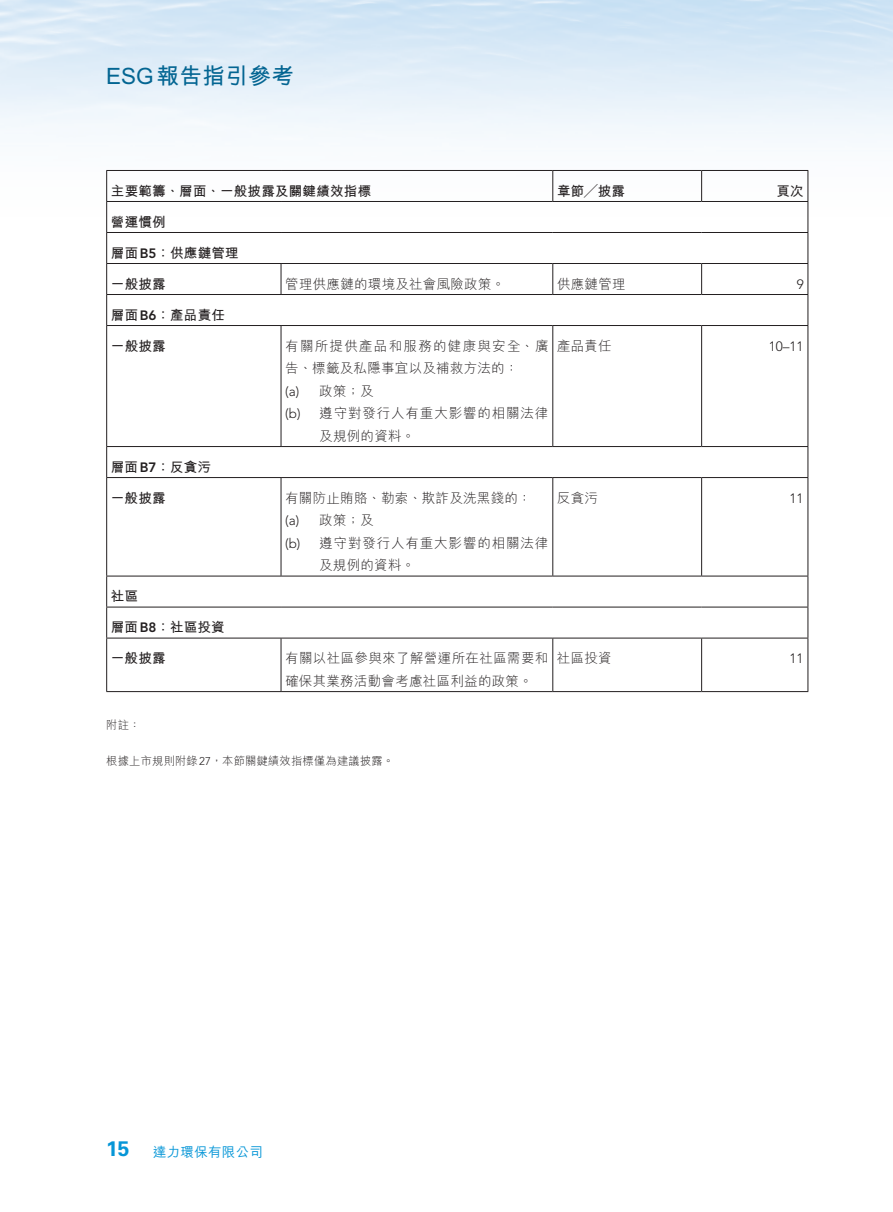
<style>
.page{position:relative;width:893px;height:1212px;background:#fff}
.page>*{position:absolute;margin:0;border:0;box-sizing:border-box;transform-origin:0 0}
.t1{font:700 22.5px "M Hei HK";letter-spacing:.02em;color:#036592}
.t2{font:700 21px "Univers LT Std";color:#0696d7}
.t3{font:300 13.5px/22.5px "M Hei HK";letter-spacing:.02em;color:#231f20}
.t4{font:700 13.5px "M Hei HK";letter-spacing:.02em;color:#231f20}
.t5{font:300 13.5px "M Hei HK";letter-spacing:.065em;color:#231f20}
.t6{font:300 13.5px "Avenir LT Std";color:#231f20}
.t7{font:300 13.5px "M Hei HK";letter-spacing:.095em;color:#231f20}
.t8{font:500 13.5px "M Hei HK";letter-spacing:.02em;color:#0696d7}
.t9{font:300 11.25px "M Hei HK";letter-spacing:.02em;color:#231f20}
.s1{font-family:"Avenir LT Std";font-weight:800}
.s2{font-family:"Avenir LT Std"}
</style>
<div class="page">
<hr style="left:106px;top:170px;width:175px;height:1px;background:#231f20">
<hr style="left:106px;top:171px;width:1px;height:30px;background:#231f20">
<hr style="left:281px;top:170px;width:272px;height:1px;background:#231f20">
<hr style="left:553px;top:170px;width:149px;height:1px;background:#231f20">
<hr style="left:552px;top:171px;width:1px;height:30px;background:#231f20">
<hr style="left:702px;top:170px;width:106px;height:1px;background:#231f20">
<hr style="left:701px;top:171px;width:1px;height:30px;background:#231f20">
<hr style="left:807px;top:171px;width:1px;height:30px;background:#231f20">
<hr style="left:106px;top:201px;width:175px;height:1px;background:#231f20">
<hr style="left:281px;top:201px;width:272px;height:1px;background:#231f20">
<hr style="left:553px;top:201px;width:149px;height:1px;background:#231f20">
<hr style="left:702px;top:201px;width:106px;height:1px;background:#231f20">
<hr style="left:106px;top:264px;width:1px;height:30px;background:#231f20">
<hr style="left:281px;top:264px;width:1px;height:30px;background:#231f20">
<hr style="left:552px;top:264px;width:1px;height:30px;background:#231f20">
<hr style="left:701px;top:264px;width:1px;height:30px;background:#231f20">
<hr style="left:807px;top:264px;width:1px;height:30px;background:#231f20">
<hr style="left:106px;top:326px;width:1px;height:120px;background:#231f20">
<hr style="left:281px;top:326px;width:1px;height:120px;background:#231f20">
<hr style="left:552px;top:326px;width:1px;height:120px;background:#231f20">
<hr style="left:701px;top:326px;width:1px;height:120px;background:#231f20">
<hr style="left:807px;top:326px;width:1px;height:120px;background:#231f20">
<hr style="left:106px;top:478px;width:1px;height:98px;background:#231f20">
<hr style="left:281px;top:478px;width:1px;height:98px;background:#231f20">
<hr style="left:552px;top:478px;width:1px;height:98px;background:#231f20">
<hr style="left:701px;top:478px;width:1px;height:98px;background:#231f20">
<hr style="left:807px;top:478px;width:1px;height:98px;background:#231f20">
<hr style="left:106px;top:638px;width:1px;height:53px;background:#231f20">
<hr style="left:281px;top:638px;width:1px;height:53px;background:#231f20">
<hr style="left:552px;top:638px;width:1px;height:53px;background:#231f20">
<hr style="left:701px;top:638px;width:1px;height:53px;background:#231f20">
<hr style="left:807px;top:638px;width:1px;height:53px;background:#231f20">
<hr style="left:106px;top:691px;width:175px;height:1px;background:#231f20">
<hr style="left:281px;top:691px;width:272px;height:1px;background:#231f20">
<hr style="left:553px;top:691px;width:149px;height:1px;background:#231f20">
<hr style="left:702px;top:691px;width:106px;height:1px;background:#231f20">
<hr style="left:106px;top:202px;width:1px;height:30px;background:#231f20">
<hr style="left:807px;top:202px;width:1px;height:30px;background:#231f20">
<hr style="left:106px;top:232px;width:175px;height:1px;background:#231f20">
<hr style="left:106px;top:233px;width:1px;height:30px;background:#231f20">
<hr style="left:281px;top:232px;width:272px;height:1px;background:#231f20">
<hr style="left:553px;top:232px;width:149px;height:1px;background:#231f20">
<hr style="left:702px;top:232px;width:106px;height:1px;background:#231f20">
<hr style="left:807px;top:233px;width:1px;height:30px;background:#231f20">
<hr style="left:106px;top:263px;width:175px;height:1px;background:#231f20">
<hr style="left:281px;top:263px;width:272px;height:1px;background:#231f20">
<hr style="left:553px;top:263px;width:149px;height:1px;background:#231f20">
<hr style="left:702px;top:263px;width:106px;height:1px;background:#231f20">
<hr style="left:106px;top:294px;width:175px;height:1px;background:#231f20">
<hr style="left:106px;top:295px;width:1px;height:30px;background:#231f20">
<hr style="left:281px;top:294px;width:272px;height:1px;background:#231f20">
<hr style="left:553px;top:294px;width:149px;height:1px;background:#231f20">
<hr style="left:702px;top:294px;width:106px;height:1px;background:#231f20">
<hr style="left:807px;top:295px;width:1px;height:30px;background:#231f20">
<hr style="left:106px;top:325px;width:175px;height:1px;background:#231f20">
<hr style="left:281px;top:325px;width:272px;height:1px;background:#231f20">
<hr style="left:553px;top:325px;width:149px;height:1px;background:#231f20">
<hr style="left:702px;top:325px;width:106px;height:1px;background:#231f20">
<hr style="left:106px;top:446px;width:175px;height:1px;background:#231f20">
<hr style="left:106px;top:447px;width:1px;height:30px;background:#231f20">
<hr style="left:281px;top:446px;width:272px;height:1px;background:#231f20">
<hr style="left:553px;top:446px;width:149px;height:1px;background:#231f20">
<hr style="left:702px;top:446px;width:106px;height:1px;background:#231f20">
<hr style="left:807px;top:447px;width:1px;height:30px;background:#231f20">
<hr style="left:106px;top:477px;width:175px;height:1px;background:#231f20">
<hr style="left:281px;top:477px;width:272px;height:1px;background:#231f20">
<hr style="left:553px;top:477px;width:149px;height:1px;background:#231f20">
<hr style="left:702px;top:477px;width:106px;height:1px;background:#231f20">
<hr style="left:106px;top:576px;width:175px;height:1px;background:#231f20">
<hr style="left:106px;top:576px;width:1px;height:31px;background:#231f20">
<hr style="left:281px;top:576px;width:272px;height:1px;background:#231f20">
<hr style="left:553px;top:576px;width:149px;height:1px;background:#231f20">
<hr style="left:702px;top:576px;width:106px;height:1px;background:#231f20">
<hr style="left:807px;top:576px;width:1px;height:31px;background:#231f20">
<hr style="left:106px;top:607px;width:175px;height:1px;background:#231f20">
<hr style="left:106px;top:607px;width:1px;height:31px;background:#231f20">
<hr style="left:281px;top:607px;width:272px;height:1px;background:#231f20">
<hr style="left:553px;top:607px;width:149px;height:1px;background:#231f20">
<hr style="left:702px;top:607px;width:106px;height:1px;background:#231f20">
<hr style="left:807px;top:607px;width:1px;height:31px;background:#231f20">
<hr style="left:106px;top:638px;width:175px;height:1px;background:#231f20">
<hr style="left:281px;top:638px;width:272px;height:1px;background:#231f20">
<hr style="left:553px;top:638px;width:149px;height:1px;background:#231f20">
<hr style="left:702px;top:638px;width:106px;height:1px;background:#231f20">
<h1 class="t1" style="left:106px;top:59px;width:189px">ESG報告指引參考</h1>
<p class="t4" style="left:111px;top:181px;width:262px">主要範籌、層面、一般披露及關鍵績效指標</p>
<p class="t4" style="left:111px;top:212px;width:56px">營運慣例</p>
<p class="t4" style="left:111px;top:243px;width:129px">層面<span class="s1">B5</span>：供應鏈管理</p>
<p class="t4" style="left:111px;top:274px;width:56px">一般披露</p>
<p class="t4" style="left:111px;top:305px;width:116px">層面<span class="s1">B6</span>：產品責任</p>
<p class="t4" style="left:111px;top:336px;width:56px">一般披露</p>
<p class="t4" style="left:111px;top:457px;width:102px">層面<span class="s1">B7</span>：反貪污</p>
<p class="t4" style="left:111px;top:488px;width:56px">一般披露</p>
<p class="t4" style="left:111px;top:586px;width:29px">社區</p>
<p class="t4" style="left:111px;top:617px;width:116px">層面<span class="s1">B8</span>：社區投資</p>
<p class="t4" style="left:111px;top:648px;width:56px">一般披露</p>
<p class="t3" style="left:285px;top:272px;width:221px">管理供應鏈的環境及社會風險政策。</p>
<p class="t7" style="left:285px;top:339px;width:265px">有關所提供產品和服務的健康與安全、廣</p>
<p class="t3" style="left:319px;top:357px;width:200px;text-indent:-34px">告、標籤及私隱事宜以及補救方法的：政策；及</p>
<p class="t6" style="left:285px;top:383px;width:16px">)a(</p>
<p class="t6" style="left:285px;top:405px;width:17px">b( )</p>
<p class="t5" style="left:319px;top:406px;width:231px">遵守對發行人有重大影響的相關法律</p>
<p class="t3" style="left:319px;top:424px;width:97px">及規例的資料。</p>
<p class="t3" style="left:285px;top:486px;width:248px">有關防止賄賂、勒索、欺詐及洗黑錢的：</p>
<p class="t6" style="left:285px;top:512px;width:16px">)a(</p>
<p class="t6" style="left:285px;top:535px;width:17px">b( )</p>
<p class="t3" style="left:319px;top:509px;width:56px">政策；及</p>
<p class="t5" style="left:319px;top:536px;width:231px">遵守對發行人有重大影響的相關法律</p>
<p class="t3" style="left:319px;top:554px;width:97px">及規例的資料。</p>
<p class="t3" style="left:285px;top:647px;width:265px">有關以社區參與來了解營運所在社區需要和</p>
<p class="t3" style="left:285px;top:669px;width:249px">確保其業務活動會考慮社區利益的政策。</p>
<p class="t4" style="left:557px;top:181px;width:70px">章節╱披露</p>
<p class="t3" style="left:557px;top:272px;width:70px">供應鏈管理</p>
<p class="t3" style="left:557px;top:334px;width:56px">產品責任</p>
<p class="t3" style="left:557px;top:486px;width:43px">反貪污</p>
<p class="t3" style="left:557px;top:647px;width:56px">社區投資</p>
<p class="t9" style="left:106px;top:719px;width:35px">附註：</p>
<p class="t9" style="left:106px;top:755px;width:289px">根據上市規則附錄<span class="s2">27</span>，本節關鍵績效指標僅為建議披露。</p>
<p class="t4" style="left:776px;top:181px;width:29px">頁次</p>
<p class="t6" style="left:797px;top:276px;width:9px">9</p>
<p class="t6" style="left:769px;top:338px;width:36px">10–11</p>
<p class="t6" style="left:789px;top:490px;width:16px">11</p>
<p class="t6" style="left:790px;top:651px;width:16px">11</p>
<h2 class="t2" style="left:106px;top:1136px;width:25px">15</h2>
<p class="t8" style="left:153px;top:1142px;width:111px">達力環保有限公司</p>
</div>
